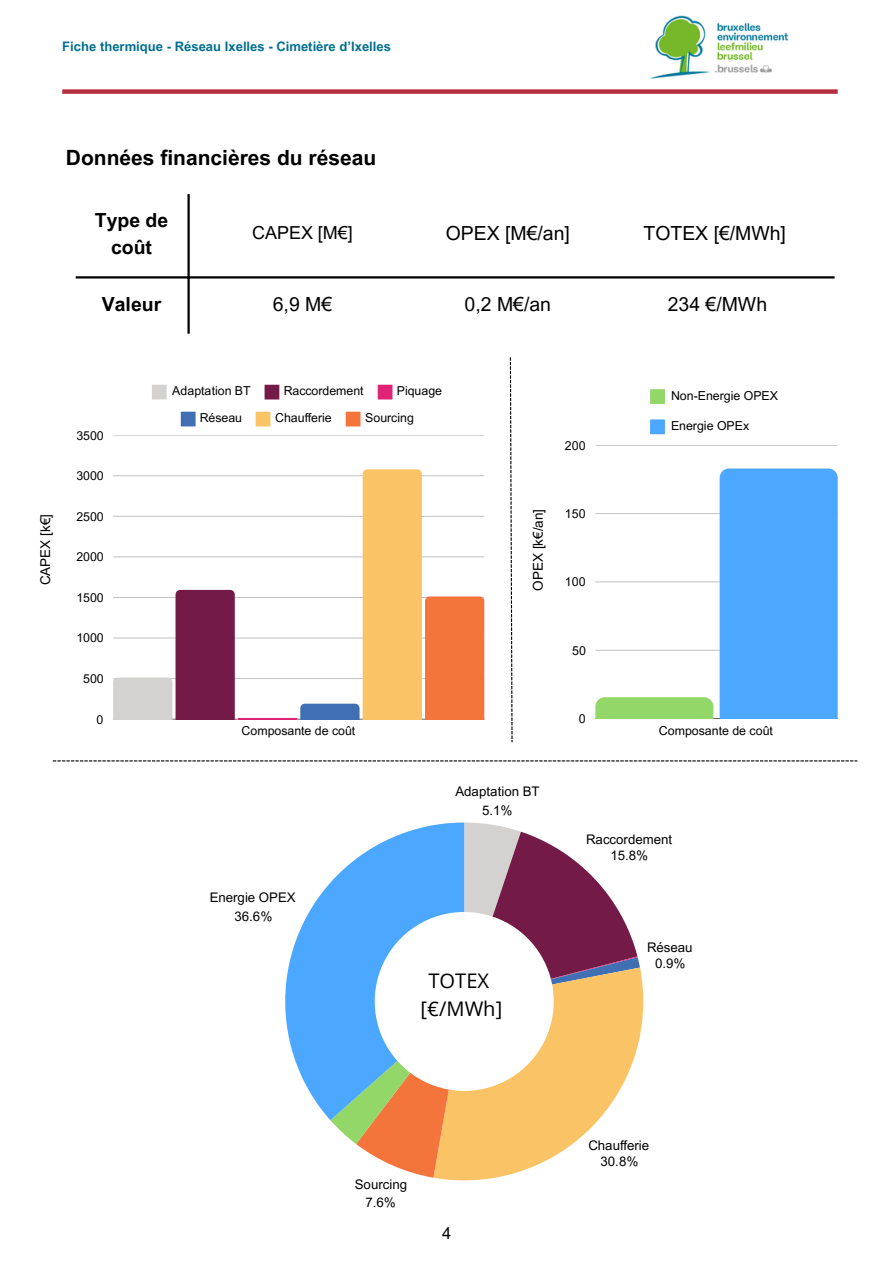
<style>
.page{position:relative;width:894px;height:1264px;background:#fff}
.page>*{position:absolute;margin:0;border:0;box-sizing:border-box;transform-origin:0 0}
.t1{font:700 21px "Arial MT Pro";color:#000}
.t2{font:20.1px/28px "Open Sans";color:#000;text-align:center}
.t3{font:19.35px "Arial MT Pro";color:#000}
.t4{font:700 19.35px/26.8px "Arial MT Pro";color:#000;text-align:center}
.t5{font:17.85px "Arial MT Pro";color:#000}
.t6{font:16.5px "Arial MT Pro";color:#000}
.t7{font:13.5px "Arial MT Pro";color:#000}
.t8{font:13.2px/18.5px "Arial MT Pro";color:#000;text-align:center}
.t9{font:700 13.05px "Arial MT Pro";color:#006f90}
.t10{font:12.3px "Arial MT Pro";color:#000}
</style>
<div class="page">
<img style="left:650px;top:16px;width:139px;height:63px">
<div style="left:62px;top:89px;width:775px;height:5px;background:#b5303d"></div>
<hr style="left:187px;top:194px;width:3px;height:140px;background:#000">
<hr style="left:76px;top:276px;width:758px;height:2px;background:#000">
<svg style="left:152px;top:385px;width:15px;height:14px"></svg>
<svg style="left:264px;top:385px;width:15px;height:14px"></svg>
<svg style="left:377px;top:385px;width:15px;height:14px"></svg>
<svg style="left:181px;top:411px;width:14px;height:15px"></svg>
<svg style="left:255px;top:411px;width:15px;height:15px"></svg>
<svg style="left:345px;top:411px;width:15px;height:15px"></svg>
<hr style="left:113px;top:719px;width:371px;height:1px;background:#000;opacity:.6">
<hr style="left:113px;top:435px;width:371px;height:1px;background:#d4d4d4">
<svg style="left:113px;top:469px;width:371px;height:250px"></svg>
<svg style="left:650px;top:389px;width:14px;height:15px"></svg>
<svg style="left:650px;top:419px;width:14px;height:15px"></svg>
<hr style="left:595px;top:718px;width:242px;height:1px;background:#000;opacity:.6">
<hr style="left:595px;top:650px;width:242px;height:1px;background:#d1d1d1">
<hr style="left:595px;top:581px;width:242px;height:1px;background:#dadada">
<hr style="left:595px;top:513px;width:242px;height:1px;background:#c7c7c7">
<hr style="left:595px;top:445px;width:242px;height:1px;background:#ccc">
<div style="left:595px;top:697px;width:118px;height:21px;background:#94d769"></div>
<div style="left:719px;top:468px;width:118px;height:250px;background:#4ba7ff"></div>
<svg style="left:330px;top:822px;width:313px;height:358px"></svg>
<svg style="left:285px;top:822px;width:179px;height:298px;fill:#4ba7ff"></svg>
<svg style="left:509px;top:357px;width:3px;height:385px"></svg>
<svg style="left:53px;top:760px;width:804px;height:1px"></svg>
<p class="t9" style="left:62px;top:41px;width:330px">Fiche thermique - Réseau Ixelles - Cimetière d’Ixelles</p>
<h3 class="t1" style="left:66px;top:150px;width:312px">Données financières du réseau</h3>
<p class="t4" style="left:95px;top:209px;width:75px">Type de coût</p>
<p class="t5" style="left:252px;top:226px;width:102px">CAPEX [M€]</p>
<h1 class="t3" style="left:445px;top:226px;width:126px">OPEX [M€/an]</h1>
<p class="t3" style="left:643px;top:226px;width:144px">TOTEX [€/MWh]</p>
<p class="t4" style="left:102px;top:293px;width:61px">Valeur</p>
<p class="t3" style="left:273px;top:297px;width:61px">6,9 M€</p>
<p class="t3" style="left:464px;top:297px;width:88px">0,2 M€/an</p>
<p class="t3" style="left:667px;top:297px;width:101px">234 €/MWh</p>
<p class="t7" style="left:40px;top:585px;width:73px;rotate:-90deg">CAPEX [k€]</p>
<p class="t10" style="left:76px;top:430px;width:29px">3500</p>
<p class="t10" style="left:76px;top:471px;width:29px">3000</p>
<p class="t10" style="left:76px;top:511px;width:29px">2500</p>
<p class="t10" style="left:76px;top:552px;width:29px">2000</p>
<p class="t10" style="left:76px;top:593px;width:29px">1500</p>
<p class="t10" style="left:76px;top:633px;width:29px">1000</p>
<p class="t10" style="left:83px;top:674px;width:22px">500</p>
<p class="t10" style="left:97px;top:714px;width:8px">0</p>
<p class="t10" style="left:172px;top:386px;width:80px">Adaptation BT</p>
<p class="t10" style="left:283px;top:386px;width:81px">Raccordement</p>
<p class="t10" style="left:397px;top:386px;width:47px">Piquage</p>
<p class="t10" style="left:200px;top:413px;width:44px">Réseau</p>
<p class="t10" style="left:275px;top:413px;width:58px">Chaufferie</p>
<p class="t10" style="left:365px;top:413px;width:50px">Sourcing</p>
<p class="t10" style="left:564px;top:441px;width:22px">200</p>
<p class="t7" style="left:533px;top:590px;width:83px;rotate:-90deg">OPEX [k€/an]</p>
<p class="t10" style="left:564px;top:509px;width:22px">150</p>
<p class="t10" style="left:564px;top:577px;width:22px">100</p>
<p class="t10" style="left:572px;top:645px;width:15px">50</p>
<p class="t10" style="left:670px;top:391px;width:109px">Non-Energie OPEX</p>
<p class="t10" style="left:670px;top:421px;width:80px">Energie OPEx</p>
<p class="t10" style="left:241px;top:726px;width:115px">Composante de coût</p>
<p class="t8" style="left:210px;top:889px;width:88px">Energie OPEX<br>36.6%</p>
<p class="t8" style="left:455px;top:783px;width:86px">Adaptation BT<br>5.1%</p>
<p class="t2" style="left:420px;top:966px;width:83px">TOTEX [€/MWh]</p>
<p class="t10" style="left:579px;top:714px;width:8px">0</p>
<p class="t10" style="left:658px;top:725px;width:115px">Composante de coût</p>
<p class="t8" style="left:586px;top:833px;width:87px;line-height:16px">Raccordement<br>15.8%</p>
<p class="t8" style="left:647px;top:941px;width:47px;line-height:16px">Réseau<br>0.9%</p>
<p class="t8" style="left:355px;top:1176px;width:54px">Sourcing<br>7.6%</p>
<p class="t6" style="left:442px;top:1227px;width:11px">4</p>
<p class="t8" style="left:588px;top:1139px;width:62px;line-height:16px">Chaufferie<br>30.8%</p>
</div>
